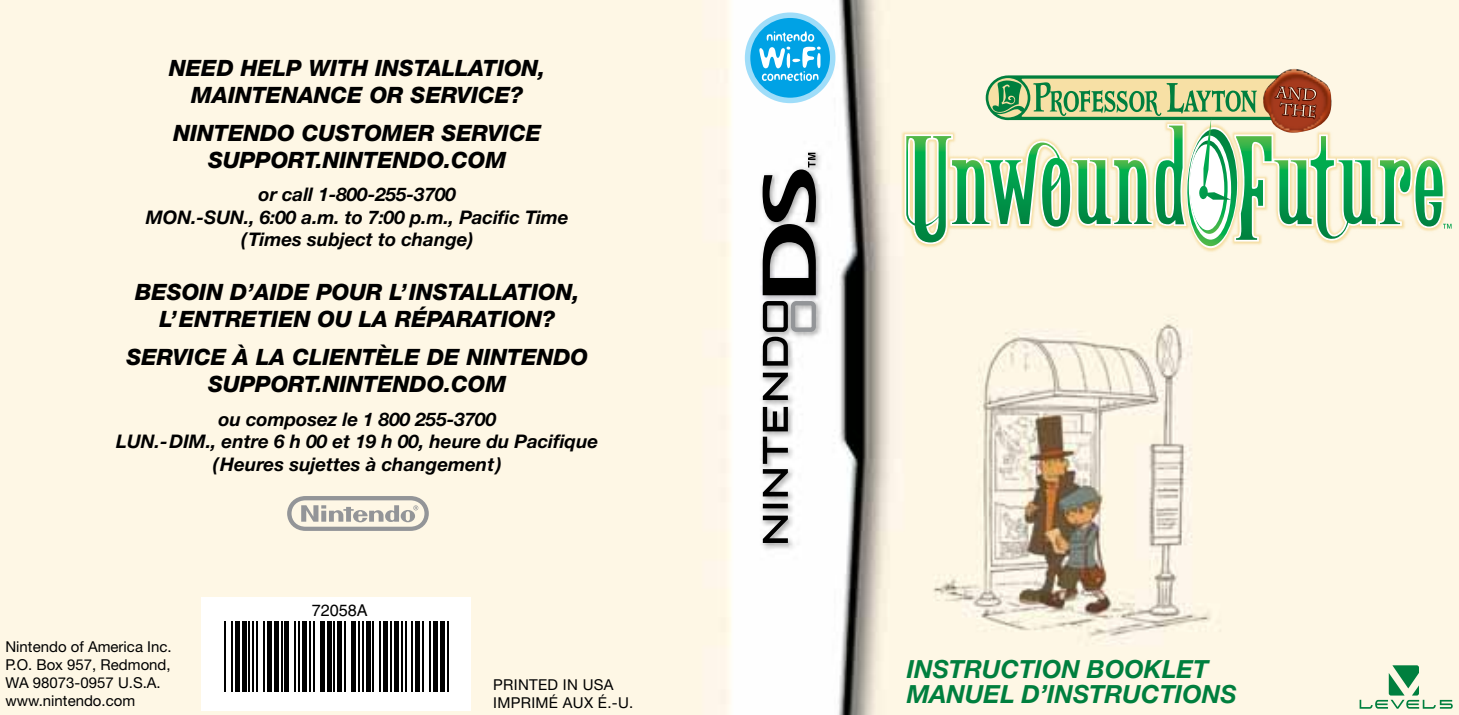
<style>
.page{position:relative;width:1459px;height:715px;background:#fff}
.page>*{position:absolute;margin:0;border:0;box-sizing:border-box;transform-origin:0 0}
.t1{font:italic 700 25px/25px "Helvetica Neue";color:#007f3e}
.t2{font:italic 800 22.5px/27px "Helvetica Neue";color:#000;text-align:center}
.t3{font:italic 700 18.75px/22.5px "Helvetica Neue";color:#000;text-align:center}
.t4{font:16.25px "Helvetica";color:#000}
.t5{font:15px/18px "Helvetica Neue";color:#000}
.t6{font:15px/18px "Helvetica Neue";letter-spacing:.02em;color:#000}
</style>
<div class="page">
<img style="left:0;top:0;width:1458px;height:714px">
<div style="left:744px;top:12px;width:91px;height:91px;background:#9fddf9;border-radius:50%"></div>
<div style="left:750px;top:18px;width:80px;height:80px;background:#00a2e5;border-radius:50%"></div>
<svg style="left:759px;top:31px;width:62px;height:50px"></svg>
<svg style="left:1359px;top:664px;width:93px;height:44px;background:#cadec3"></svg>
<svg style="left:762px;top:515px;width:25px;height:27px"></svg>
<svg style="left:762px;top:469px;width:25px;height:27px"></svg>
<svg style="left:762px;top:372px;width:25px;height:28px"></svg>
<svg style="left:762px;top:503px;width:25px;height:5px"></svg>
<svg style="left:762px;top:406px;width:25px;height:57px"></svg>
<svg style="left:762px;top:301px;width:54px;height:64px"></svg>
<svg style="left:762px;top:153px;width:54px;height:142px"></svg>
<img style="left:834px;top:54px;width:624px;height:221px">
<img style="left:1262px;top:69px;width:69px;height:6px">
<svg style="left:904px;top:75px;width:547px;height:173px;background:#bbd5ae"></svg>
<svg style="left:287px;top:495px;width:142px;height:35px;background:#cfccc3"></svg>
<div style="left:201px;top:596px;width:269px;height:113px;background:#fff"></div>
<hr style="left:224px;top:621px;width:2px;height:70px;background:#000">
<hr style="left:231px;top:621px;width:2px;height:70px;background:#000">
<div style="left:235px;top:621px;width:5px;height:70px;background:#000"></div>
<hr style="left:242px;top:621px;width:4px;height:70px;background:#000">
<hr style="left:249px;top:621px;width:1px;height:70px;background:#000">
<hr style="left:252px;top:621px;width:2px;height:70px;background:#000">
<hr style="left:256px;top:621px;width:2px;height:70px;background:#000">
<hr style="left:263px;top:621px;width:2px;height:70px;background:#000">
<div style="left:267px;top:621px;width:5px;height:70px;background:#000"></div>
<div style="left:274px;top:621px;width:5px;height:70px;background:#000"></div>
<hr style="left:281px;top:621px;width:1px;height:70px;background:#000">
<hr style="left:285px;top:621px;width:4px;height:70px;background:#000">
<hr style="left:294px;top:621px;width:2px;height:70px;background:#000">
<hr style="left:298px;top:621px;width:2px;height:70px;background:#000">
<div style="left:302px;top:621px;width:5px;height:70px;background:#000"></div>
<hr style="left:309px;top:621px;width:2px;height:70px;background:#000">
<hr style="left:313px;top:621px;width:2px;height:70px;background:#000">
<hr style="left:320px;top:621px;width:4px;height:70px;background:#000">
<hr style="left:327px;top:621px;width:4px;height:70px;background:#000">
<hr style="left:333px;top:621px;width:2px;height:70px;background:#000">
<div style="left:337px;top:621px;width:5px;height:70px;background:#000"></div>
<hr style="left:344px;top:621px;width:2px;height:70px;background:#000">
<hr style="left:351px;top:621px;width:4px;height:70px;background:#000">
<hr style="left:358px;top:621px;width:1px;height:70px;background:#000">
<hr style="left:362px;top:621px;width:1px;height:70px;background:#000">
<hr style="left:366px;top:621px;width:4px;height:70px;background:#000">
<hr style="left:372px;top:621px;width:2px;height:70px;background:#000">
<hr style="left:379px;top:621px;width:2px;height:70px;background:#000">
<hr style="left:383px;top:621px;width:4px;height:70px;background:#000">
<hr style="left:390px;top:621px;width:1px;height:70px;background:#000">
<hr style="left:394px;top:621px;width:4px;height:70px;background:#000">
<hr style="left:401px;top:621px;width:1px;height:70px;background:#000">
<hr style="left:405px;top:621px;width:1px;height:70px;background:#000">
<hr style="left:411px;top:621px;width:2px;height:70px;background:#000">
<div style="left:415px;top:621px;width:5px;height:70px;background:#000"></div>
<hr style="left:422px;top:621px;width:2px;height:70px;background:#000">
<hr style="left:429px;top:621px;width:2px;height:70px;background:#000">
<hr style="left:433px;top:621px;width:4px;height:70px;background:#000">
<hr style="left:440px;top:621px;width:4px;height:70px;background:#000">
<hr style="left:447px;top:621px;width:1px;height:70px;background:#000">
<p class="t2" style="left:169px;top:54px;width:378px">NEED HELP WITH INSTALLATION,<br>MAINTENANCE OR SERVICE?</p>
<p class="t2" style="left:208px;top:119px;width:334px;text-align:left;text-indent:-35px">NINTENDO CUSTOMER SERVICE<br>SUPPORT</p>
<p class="t2" style="left:316px;top:146px;width:192px">.NINTENDO.COM</p>
<p class="t3" style="left:146px;top:183px;width:424px">or call 1-800-255-3700<br>MON.-SUN., 6:00 a.m. to 7:00 p.m., Pacific Time (Times subject to change)</p>
<p class="t2" style="left:135px;top:278px;width:32px">BESOIN</p>
<p class="t2" style="left:230px;top:278px;width:40px">D’AIDE</p>
<p class="t2" style="left:316px;top:278px;width:18px">POUR</p>
<p class="t2" style="left:389px;top:278px;width:35px">L’INSTALLATION</p>
<p class="t2" style="left:572px;top:278px;width:9px">,</p>
<p class="t2" style="left:159px;top:305px;width:36px">L’ENTRETIEN</p>
<p class="t2" style="left:317px;top:305px;width:125px">OU LA RÉPARATION</p>
<p class="t2" style="left:542px;top:305px;width:14px">?</p>
<p class="t2" style="left:126px;top:343px;width:16px">SERVICE</p>
<p class="t2" style="left:233px;top:343px;width:75px">À LA CLIENT</p>
<p class="t2" style="left:376px;top:343px;width:107px">ÈLEDENINTENDO</p>
<p class="t2" style="left:208px;top:370px;width:17px">SUPPORT</p>
<p class="t2" style="left:316px;top:370px;width:24px">.NINTENDO</p>
<p class="t2" style="left:444px;top:370px;width:27px">.COM</p>
<p class="t3" style="left:116px;top:407px;width:483px">ou composez le 1 800 255-3700<br>LUN.-DIM., entre 6 h 00 et 19 h 00, heure du Pacifique (Heures sujettes à changement)</p>
<p class="t5" style="left:5px;top:637px;width:168px">Nintendo of America Inc.<br>P.O. Box 957, Redmond,<br>WA 98073-0957 U.S.A. www.nintendo.com</p>
<p class="t4" style="left:312px;top:600px;width:58px">72058A</p>
<p class="t5" style="left:309px;top:600px;width:53px">72058A</p>
<p class="t6" style="left:493px;top:675px;width:142px">PRINTED IN USA<br>IMPRIMÉ AUX É.-U.</p>
<p class="t1" style="left:906px;top:655px;width:331px">INSTRUCTION BOOKLET<br>MANUEL D’INSTRUCTIONS</p>
</div>
